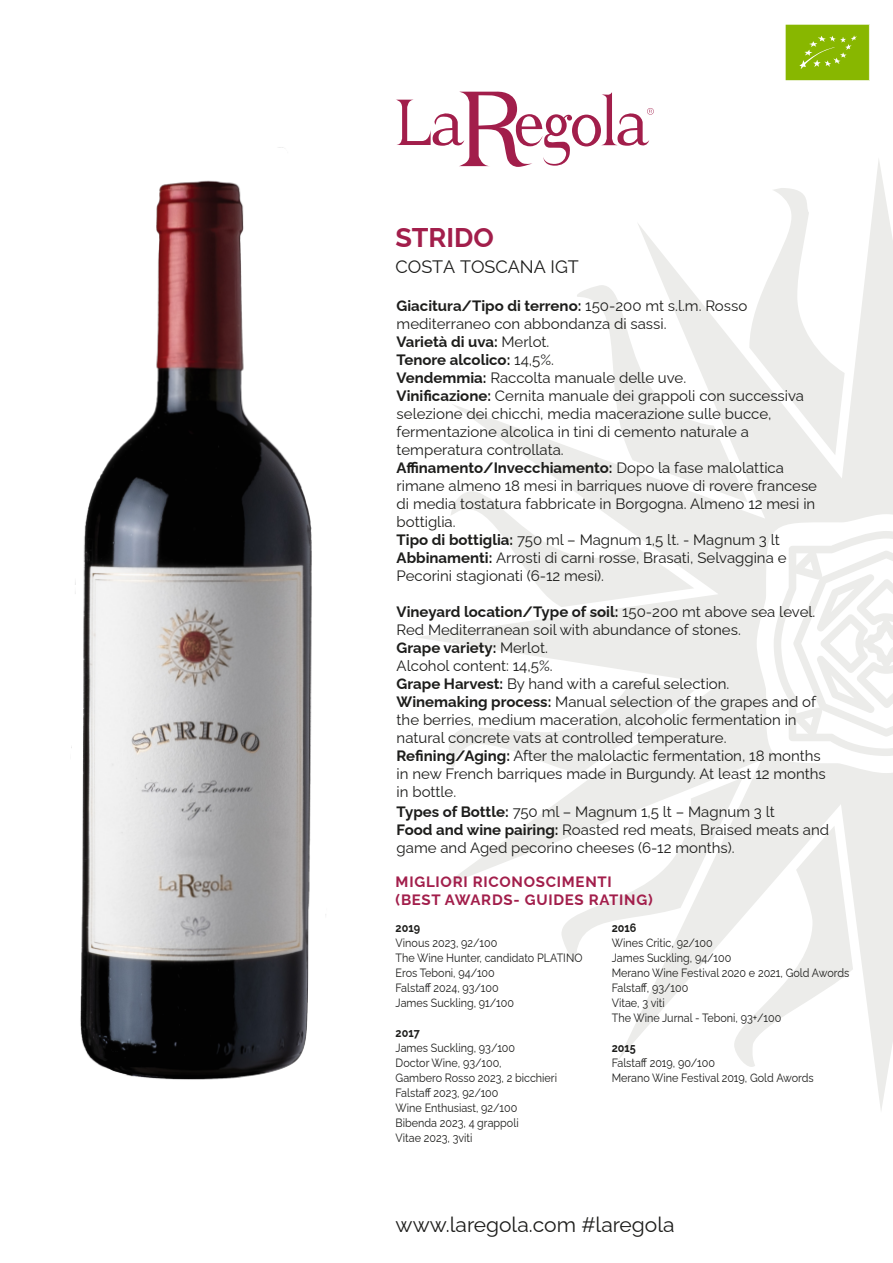
<style>
.page{position:relative;width:893px;height:1263px;background:#fff}
.page>*{position:absolute;margin:0;border:0;box-sizing:border-box;transform-origin:0 0}
.t1{font:700 27px "Raleway";color:#a21e4b}
.t2{font:21px "Raleway";color:#1d1d1b}
.t3{font:18px "Raleway";color:#1d1d1b}
.t4{font:15px/18px "Raleway";color:#1d1d1b}
.t5{font:700 15px/18px "Raleway";letter-spacing:.05em;color:#a21e4b}
.t6{font:12px/15px "Raleway";color:#1d1d1b;scale:.9 1}
.t7{font:700 12px "Raleway";color:#1d1d1b;scale:.9 1}
.s1{font-weight:700}
</style>
<div class="page">
<svg style="left:449px;top:188px;width:444px;height:884px"></svg>
<svg style="left:396px;top:91px;width:258px;height:76px"></svg>
<img style="left:71px;top:147px;width:255px;height:933px">
<svg style="left:785px;top:24px;width:85px;height:57px;background:#92bd15"></svg>
<h1 class="t1" style="left:395px;top:216px;width:100px">STRIDO</h1>
<p class="t3" style="left:395px;top:252px;width:185px">COSTA TOSCANA IGT</p>
<p class="t4" style="left:397px;top:295px;width:422px"><span class="s1">Giacitura/Tipo di terreno:</span> 150-200 mt s.l.m. Rosso mediterraneo con abbondanza di sassi.<br><span class="s1">Varietà di uva:</span> Merlot.<br><span class="s1">Tenore alcolico:</span> 14,5%.<br><span class="s1">Vendemmia:</span> Raccolta manuale delle uve.<br><span class="s1">Vinificazione:</span> Cernita manuale dei grappoli con successiva selezione dei chicchi, media macerazione sulle bucce, fermentazione alcolica in tini di cemento naturale a temperatura controllata.<br><span class="s1">Affinamento/Invecchiamento:</span> Dopo la fase malolattica rimane almeno 18 mesi in barriques nuove di rovere francese di media tostatura fabbricate in Borgogna. Almeno 12 mesi in bottiglia.<br><span class="s1">Tipo di bottiglia:</span> 750 ml – Magnum 1,5 lt. - Magnum 3 lt <span class="s1">Abbinamenti:</span> Arrosti di carni rosse, Brasati, Selvaggina e Pecorini stagionati (6-12 mesi).</p>
<p class="t4" style="left:397px;top:601px;width:431px"><span class="s1">Vineyard location/Type of soil:</span> 150-200 mt above sea level.<br>Red Mediterranean soil with abundance of stones.<br><span class="s1">Grape variety:</span> Merlot.<br>Alcohol content: 14,5%.<br><span class="s1">Grape Harvest:</span> By hand with a careful selection.<br><span class="s1">Winemaking process:</span> Manual selection of the grapes and of the berries, medium maceration, alcoholic fermentation in natural concrete vats at controlled temperature.<br><span class="s1">Refining/Aging:</span> After the malolactic fermentation, 18 months in new French barriques made in Burgundy. At least 12 months in bottle.</p>
<p class="t4" style="left:397px;top:801px;width:434px"><span class="s1">Types of Bottle:</span> 750 ml – Magnum 1,5 lt – Magnum 3 lt<br><span class="s1">Food and wine pairing:</span> Roasted red meats, Braised meats and game and Aged pecorino cheeses (6-12 months).</p>
<p class="t5" style="left:396px;top:871px;width:259px">MIGLIORI RICONOSCIMENTI (BEST AWARDS- GUIDES RATING)</p>
<p class="t7" style="left:396px;top:918px;width:29px">2019</p>
<p class="t6" style="left:396px;top:933px;width:209px">Vinous 2023, 92/100<br>The Wine Hunter, candidato PLATINO<br>Eros Teboni, 94/100<br>Falstaff 2024, 93/100<br>James Suckling, 91/100</p>
<p class="t7" style="left:396px;top:1023px;width:28px">2017</p>
<p class="t6" style="left:396px;top:1038px;width:181px">James Suckling, 93/100<br>Doctor Wine, 93/100,<br>Gambero Rosso 2023, 2 bicchieri<br>Falstaff 2023, 92/100<br>Wine Enthusiast, 92/100<br>Bibenda 2023, 4 grappoli<br>Vitae 2023, 3viti</p>
<p class="t7" style="left:612px;top:918px;width:29px">2016</p>
<p class="t6" style="left:612px;top:933px;width:266px">Wines Critic, 92/100<br>James Suckling, 94/100<br>Merano Wine Festival 2020 e 2021, Gold Awords<br>Falstaff, 93/100<br>Vitae, 3 viti<br>The Wine Jurnal - Teboni, 93+/100</p>
<p class="t7" style="left:612px;top:1038px;width:28px">2015</p>
<p class="t6" style="left:612px;top:1053px;width:226px">Falstaff 2019, 90/100<br>Merano Wine Festival 2019, Gold Awords</p>
<h2 class="t2" style="left:396px;top:1208px;width:280px">www.laregola.com #laregola</h2>
</div>
